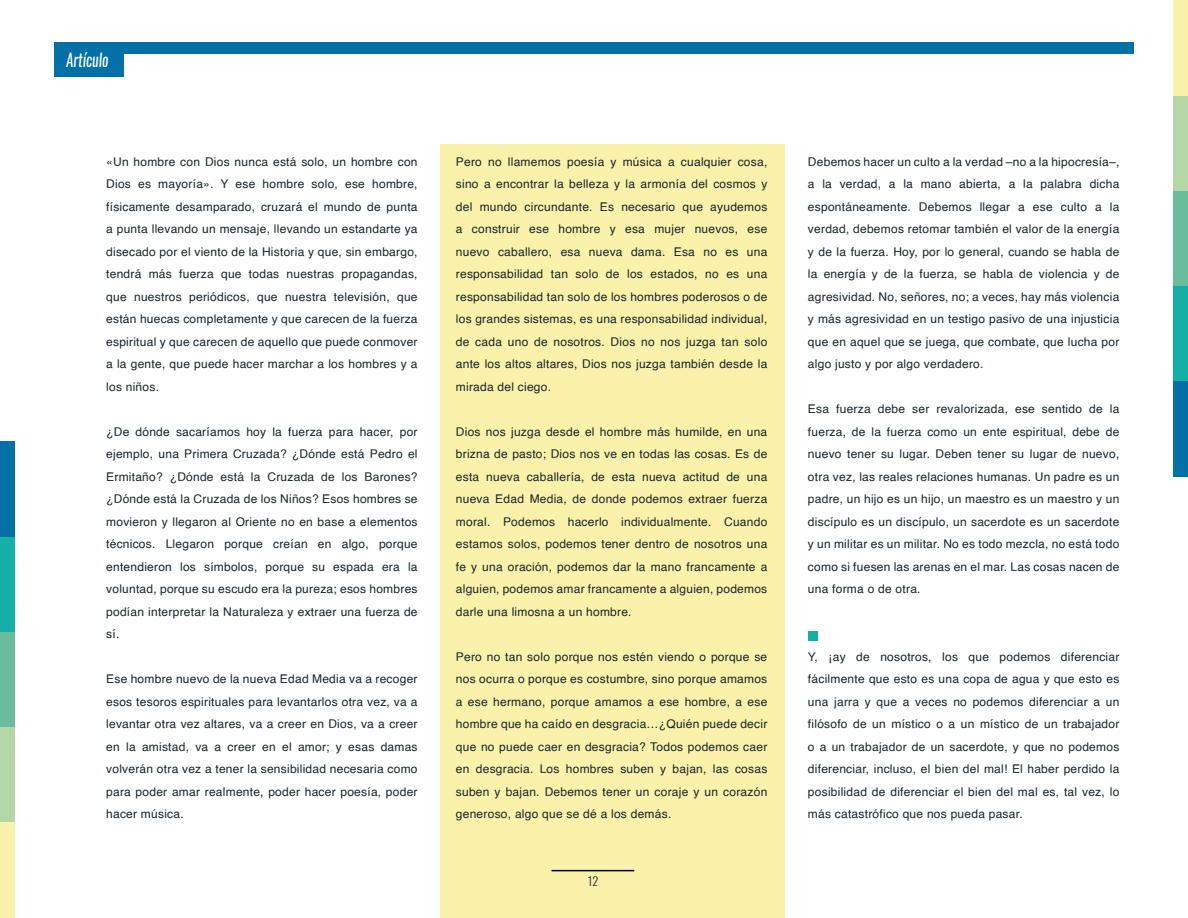
<style>
.page{position:relative;width:1188px;height:918px;background:#fff}
.page>*{position:absolute;margin:0;border:0;box-sizing:border-box;transform-origin:0 0}
.t1{font:italic 17.7px "Oswald";color:#fff;scale:.85 1}
.t2{font:12px/22.5px "Helvetica";letter-spacing:.02em;color:#182329;text-align:justify}
.t3{font:300 12px "Oswald";color:#182329}
</style>
<div class="page">
<div style="left:441px;top:144px;width:344px;height:774px;background:#faf2ab"></div>
<hr style="left:552px;top:870px;width:82px;height:1px;background:#000">
<div style="left:54px;top:43px;width:1080px;height:11px;background:#0370a6"></div>
<div style="left:54px;top:54px;width:69px;height:22px;background:#0370a6"></div>
<div style="left:1173px;top:381px;width:15px;height:95px;background:#0370a6"></div>
<div style="left:1173px;top:286px;width:15px;height:95px;background:#14b0a6"></div>
<div style="left:1173px;top:190px;width:15px;height:96px;background:#69bd9c"></div>
<div style="left:1173px;top:95px;width:15px;height:95px;background:#b5d6a6"></div>
<div style="left:1173px;top:0;width:15px;height:95px;background:#faf2ab"></div>
<div style="left:0;top:442px;width:15px;height:95px;background:#0370a6"></div>
<div style="left:0;top:537px;width:15px;height:95px;background:#14b0a6"></div>
<div style="left:0;top:632px;width:15px;height:96px;background:#69bd9c"></div>
<div style="left:0;top:728px;width:15px;height:95px;background:#b5d6a6"></div>
<div style="left:0;top:823px;width:15px;height:95px;background:#faf2ab"></div>
<div style="left:808px;top:631px;width:10px;height:9px;background:#14b0a6"></div>
<h1 class="t1" style="left:66px;top:48px;width:51px">Artículo</h1>
<p class="t2" style="left:106px;top:151px;width:313px">«Un hombre con Dios nunca está solo, un hombre con Dios es mayoría». Y ese hombre solo, ese hombre, físicamente desamparado, cruzará el mundo de punta a punta llevando un mensaje, llevando un estandarte ya disecado por el viento de la Historia y que, sin embargo, tendrá más fuerza que todas nuestras propagandas, que nuestros periódicos, que nuestra televisión, que están huecas completamente y que carecen de la fuerza espiritual y que carecen de aquello que puede conmover a la gente, que puede hacer marchar a los hombres y a los niños.</p>
<p class="t2" style="left:106px;top:421px;width:313px">¿De dónde sacaríamos hoy la fuerza para hacer, por ejemplo, una Primera Cruzada? ¿Dónde está Pedro el Ermitaño? ¿Dónde está la Cruzada de los Barones? ¿Dónde está la Cruzada de los Niños? Esos hombres se movieron y llegaron al Oriente no en base a elementos técnicos. Llegaron porque creían en algo, porque entendieron los símbolos, porque su espada era la voluntad, porque su escudo era la pureza; esos hombres podían interpretar la Naturaleza y extraer una fuerza de sí.</p>
<p class="t2" style="left:106px;top:668px;width:313px">Ese hombre nuevo de la nueva Edad Media va a recoger esos tesoros espirituales para levantarlos otra vez, va a levantar otra vez altares, va a creer en Dios, va a creer en la amistad, va a creer en el amor; y esas damas volverán otra vez a tener la sensibilidad necesaria como para poder amar realmente, poder hacer poesía, poder hacer música.</p>
<p class="t2" style="left:456px;top:151px;width:313px">Pero no llamemos poesía y música a cualquier cosa, sino a encontrar la belleza y la armonía del cosmos y del mundo circundante. Es necesario que ayudemos a construir ese hombre y esa mujer nuevos, ese nuevo caballero, esa nueva dama. Esa no es una responsabilidad tan solo de los estados, no es una responsabilidad tan solo de los hombres poderosos o de los grandes sistemas, es una responsabilidad individual, de cada uno de nosotros. Dios no nos juzga tan solo ante los altos altares, Dios nos juzga también desde la mirada del ciego.</p>
<p class="t2" style="left:456px;top:421px;width:313px">Dios nos juzga desde el hombre más humilde, en una brizna de pasto; Dios nos ve en todas las cosas. Es de esta nueva caballería, de esta nueva actitud de una nueva Edad Media, de donde podemos extraer fuerza moral. Podemos hacerlo individualmente. Cuando estamos solos, podemos tener dentro de nosotros una fe y una oración, podemos dar la mano francamente a alguien, podemos amar francamente a alguien, podemos darle una limosna a un hombre.</p>
<p class="t2" style="left:456px;top:646px;width:313px">Pero no tan solo porque nos estén viendo o porque se nos ocurra o porque es costumbre, sino porque amamos a ese hermano, porque amamos a ese hombre, a ese hombre que ha caído en desgracia…¿Quién puede decir que no puede caer en desgracia? Todos podemos caer en desgracia. Los hombres suben y bajan, las cosas suben y bajan. Debemos tener un coraje y un corazón generoso, algo que se dé a los demás.</p>
<p class="t3" style="left:588px;top:873px;width:12px">12</p>
<p class="t2" style="left:808px;top:151px;width:313px">Debemos hacer un culto a la verdad –no a la hipocresía–, a la verdad, a la mano abierta, a la palabra dicha espontáneamente. Debemos llegar a ese culto a la verdad, debemos retomar también el valor de la energía y de la fuerza. Hoy, por lo general, cuando se habla de la energía y de la fuerza, se habla de violencia y de agresividad. No, señores, no; a veces, hay más violencia y más agresividad en un testigo pasivo de una injusticia que en aquel que se juega, que combate, que lucha por algo justo y por algo verdadero.</p>
<p class="t2" style="left:808px;top:398px;width:313px">Esa fuerza debe ser revalorizada, ese sentido de la fuerza, de la fuerza como un ente espiritual, debe de nuevo tener su lugar. Deben tener su lugar de nuevo, otra vez, las reales relaciones humanas. Un padre es un padre, un hijo es un hijo, un maestro es un maestro y un discípulo es un discípulo, un sacerdote es un sacerdote y un militar es un militar. No es todo mezcla, no está todo como si fuesen las arenas en el mar. Las cosas nacen de una forma o de otra.</p>
<p class="t2" style="left:808px;top:646px;width:313px">Y, ¡ay de nosotros, los que podemos diferenciar fácilmente que esto es una copa de agua y que esto es una jarra y que a veces no podemos diferenciar a un filósofo de un místico o a un místico de un trabajador o a un trabajador de un sacerdote, y que no podemos diferenciar, incluso, el bien del mal! El haber perdido la posibilidad de diferenciar el bien del mal es, tal vez, lo más catastrófico que nos pueda pasar.</p>
</div>
